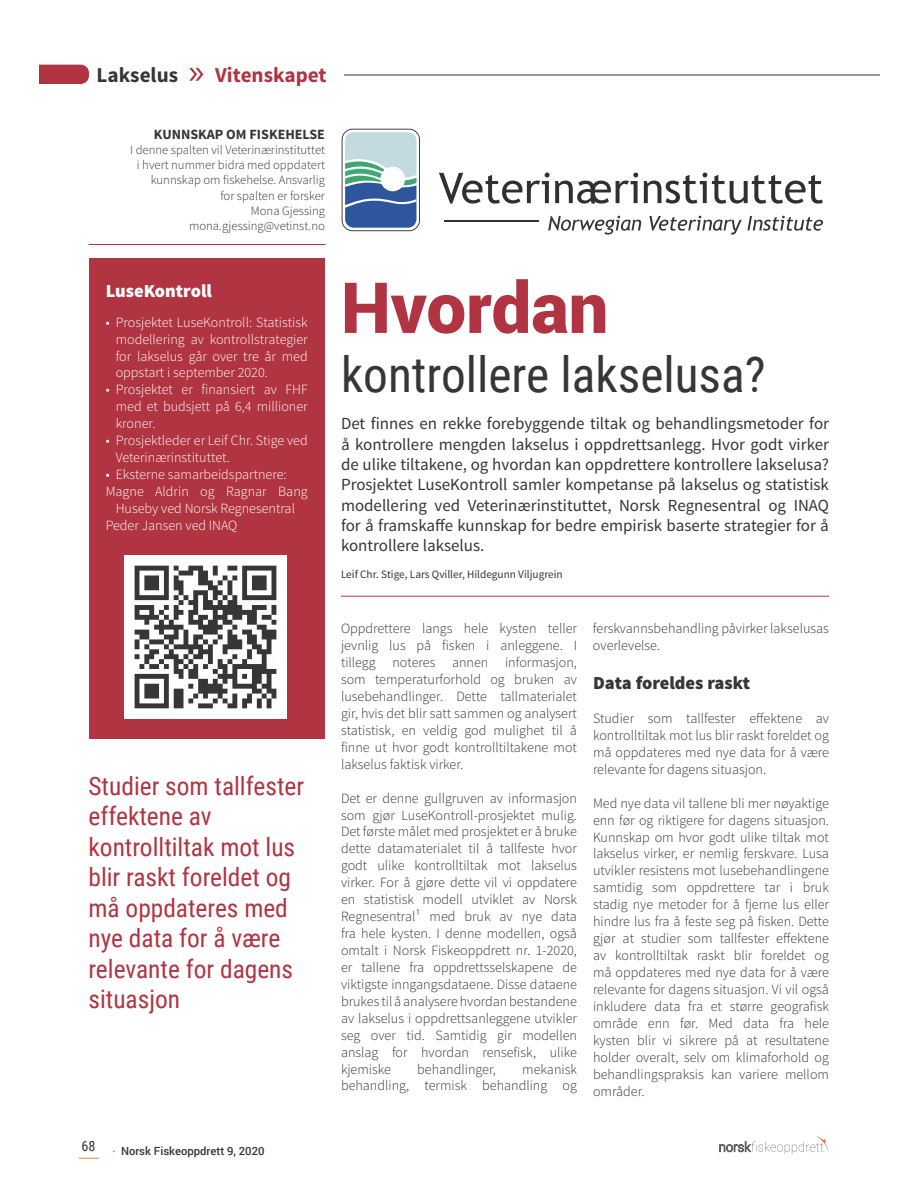
<style>
.page{position:relative;width:918px;height:1188px;background:#fff}
.page>*{position:absolute;margin:0;border:0;box-sizing:border-box;transform-origin:0 0}
.t1{font:900 70.5px "Roboto";color:#b13442}
.t2{font:49.35px "Roboto Condensed";color:#373535}
.t3{font:25.35px/30.5px "Roboto Condensed";color:#b13442}
.t4{font:700 21.15px "Source Sans Pro";color:#b13442}
.t5{font:700 21.15px "Source Sans Pro";color:#373535}
.t6{font:900 18.3px "Source Sans Pro";color:#373535}
.t7{font:900 18.3px "Source Sans Pro";color:#fff}
.t8{font:16.95px/20.2px "Source Sans Pro";color:#373535;text-align:justify}
.t9{font:300 14.1px/17px "Source Sans Pro";color:#373535;text-align:justify}
.t10{font:300 14.1px/17px "Source Sans Pro";color:#fff;text-align:justify}
.t11{font:700 14.1px "Source Sans Pro";color:#373535}
.t12{font:14.1px "Roboto Condensed";color:#373535}
.t13{font:300 12.75px/15.3px "Source Sans Pro";color:#373535;text-align:right}
.t14{font:11.25px "Source Sans Pro";color:#373535}
.t15{font:500 11.25px "Roboto";color:#373535}
</style>
<div class="page">
<svg style="left:719px;top:1136px;width:110px;height:18px"></svg>
<svg style="left:39px;top:65px;width:50px;height:19px"></svg>
<svg style="left:189px;top:68px;width:14px;height:13px"></svg>
<hr style="left:341px;top:596px;width:488px;height:1px;background:#b13442">
<svg style="left:439px;top:173px;width:199px;height:31px"></svg>
<svg style="left:644px;top:173px;width:179px;height:31px"></svg>
<svg style="left:342px;top:129px;width:78px;height:102px;background:#88a6be"></svg>
<div style="left:380px;top:167px;width:25px;height:24px;background:#fcfeff;border-radius:50%"></div>
<hr style="left:444px;top:221px;width:94px;height:1px;background:#2d3034">
<svg style="left:548px;top:216px;width:93px;height:19px"></svg>
<svg style="left:649px;top:216px;width:174px;height:19px"></svg>
<hr style="left:89px;top:244px;width:237px;height:1px;background:#b13442">
<svg style="left:79px;top:1158px;width:20px;height:1px"></svg>
<div style="left:90px;top:259px;width:235px;height:480px;background:#b13442"></div>
<hr style="left:344px;top:75px;width:535px;height:1px;background:#373535">
<img style="left:124px;top:556px;width:162px;height:162px">
<h3 class="t5" style="left:96px;top:62px;width:83px">Lakselus</h3>
<h3 class="t4" style="left:215px;top:62px;width:113px">Vitenskapet</h3>
<p class="t11" style="left:154px;top:125px;width:173px">KUNNSKAP OM FISKEHELSE</p>
<p class="t13" style="left:130px;top:143px;width:196px">I denne spalten vil Veterinærinstituttet i hvert nummer bidra med oppdatert kunnskap om fiskehelse. Ansvarlig<br>for spalten er forsker<br>Mona Gjessing mona.gjessing@vetinst.no</p>
<p class="t7" style="left:106px;top:280px;width:108px">LuseKontroll</p>
<p class="t10" style="left:116px;top:315px;width:194px;text-indent:-10px">• Prosjektet LuseKontroll: Statistisk modellering av kontrollstrategier for lakselus går over tre år med oppstart i september 2020.</p>
<p class="t10" style="left:116px;top:383px;width:193px;text-indent:-10px">• Prosjektet er finansiert av FHF med et budsjett på 6,4 millioner kroner.</p>
<p class="t10" style="left:116px;top:433px;width:193px;text-indent:-10px">• Prosjektleder er Leif Chr. Stige ved<br>Veterinærinstituttet.</p>
<p class="t10" style="left:106px;top:467px;width:182px">• Eksterne samarbeidspartnere:</p>
<p class="t10" style="left:106px;top:484px;width:203px">Magne Aldrin og Ragnar Bang</p>
<p class="t10" style="left:116px;top:501px;width:181px">Huseby ved Norsk Regnesentral</p>
<p class="t10" style="left:106px;top:518px;width:133px">Peder Jansen ved INAQ</p>
<h3 class="t3" style="left:88px;top:770px;width:217px">Studier som tallfester effektene av kontrolltiltak mot lus blir raskt foreldet og må oppdateres med nye data for å være relevante for dagens situasjon</h3>
<p class="t12" style="left:82px;top:1136px;width:15px">68</p>
<p class="t15" style="left:121px;top:1143px;width:145px">Norsk Fiskeoppdrett 9, 2020</p>
<h1 class="t1" style="left:341px;top:258px;width:269px">Hvordan</h1>
<h2 class="t2" style="left:341px;top:340px;width:426px">kontrollere lakselusa?</h2>
<p class="t8" style="left:341px;top:415px;width:490px">Det finnes en rekke forebyggende tiltak og behandlingsmetoder for å kontrollere mengden lakselus i oppdrettsanlegg. Hvor godt virker de ulike tiltakene, og hvordan kan oppdrettere kontrollere lakselusa?<br>Prosjektet LuseKontroll samler kompetanse på lakselus og statistisk modellering ved Veterinærinstituttet, Norsk Regnesentral og INAQ for å framskaffe kunnskap for bedre empirisk baserte strategier for å kontrollere lakselus.</p>
<p class="t14" style="left:341px;top:570px;width:223px">Leif Chr. Stige, Lars Qviller, Hildegunn Viljugrein</p>
<p class="t9" style="left:341px;top:621px;width:238px">Oppdrettere langs hele kysten teller jevnlig lus på fisken i anleggene. I tillegg noteres annen informasjon, som temperaturforhold og bruken av lusebehandlinger. Dette tallmaterialet gir, hvis det blir satt sammen og analysert statistisk, en veldig god mulighet til å finne ut hvor godt kontrolltiltakene mot lakselus faktisk virker.</p>
<p class="t9" style="left:341px;top:791px;width:238px">Det er denne gullgruven av informasjon som gjør LuseKontroll-prosjektet mulig.<br>Det første målet med prosjektet er å bruke dette datamaterialet til å tallfeste hvor godt ulike kontrolltiltak mot lakselus virker. For å gjøre dette vil vi oppdatere en statistisk modell utviklet av Norsk Regnesentral1 med bruk av nye data fra hele kysten. I denne modellen, også omtalt i Norsk Fiskeoppdrett nr. 1-2020, er tallene fra oppdrettsselskapene de viktigste inngangsdataene. Disse dataene brukes til å analysere hvordan bestandene av lakselus i oppdrettsanleggene utvikler seg over tid. Samtidig gir modellen anslag for hvordan rensefisk, ulike kjemiske</p>
<p class="t9" style="left:341px;top:1062px;width:238px;text-align:right">mekanisk<br>behandling, termisk behandling og</p>
<p class="t9" style="left:417px;top:1062px;width:80px">behandlinger,</p>
<p class="t9" style="left:593px;top:621px;width:237px">ferskvannsbehandling påvirker lakselusas overlevelse.</p>
<p class="t6" style="left:593px;top:672px;width:159px">Data foreldes raskt</p>
<p class="t9" style="left:593px;top:711px;width:238px">Studier som tallfester effektene av kontrolltiltak mot lus blir raskt foreldet og må oppdateres med nye data for å være relevante for dagens situasjon.</p>
<p class="t9" style="left:593px;top:796px;width:238px">Med nye data vil tallene bli mer nøyaktige enn før og riktigere for dagens situasjon.<br>Kunnskap om hvor godt ulike tiltak mot lakselus virker, er nemlig ferskvare. Lusa utvikler resistens mot lusebehandlingene samtidig som oppdrettere tar i bruk stadig nye metoder for å fjerne lus eller hindre lus fra å feste seg på fisken. Dette gjør at studier som tallfester effektene av kontrolltiltak raskt blir foreldet og må oppdateres med nye data for å være relevante for dagens situasjon. Vi vil også inkludere data fra et større geografisk område enn før. Med data fra hele kysten blir vi sikrere på at resultatene holder overalt, selv om klimaforhold og behandlingspraksis kan variere mellom områder.</p>
</div>
